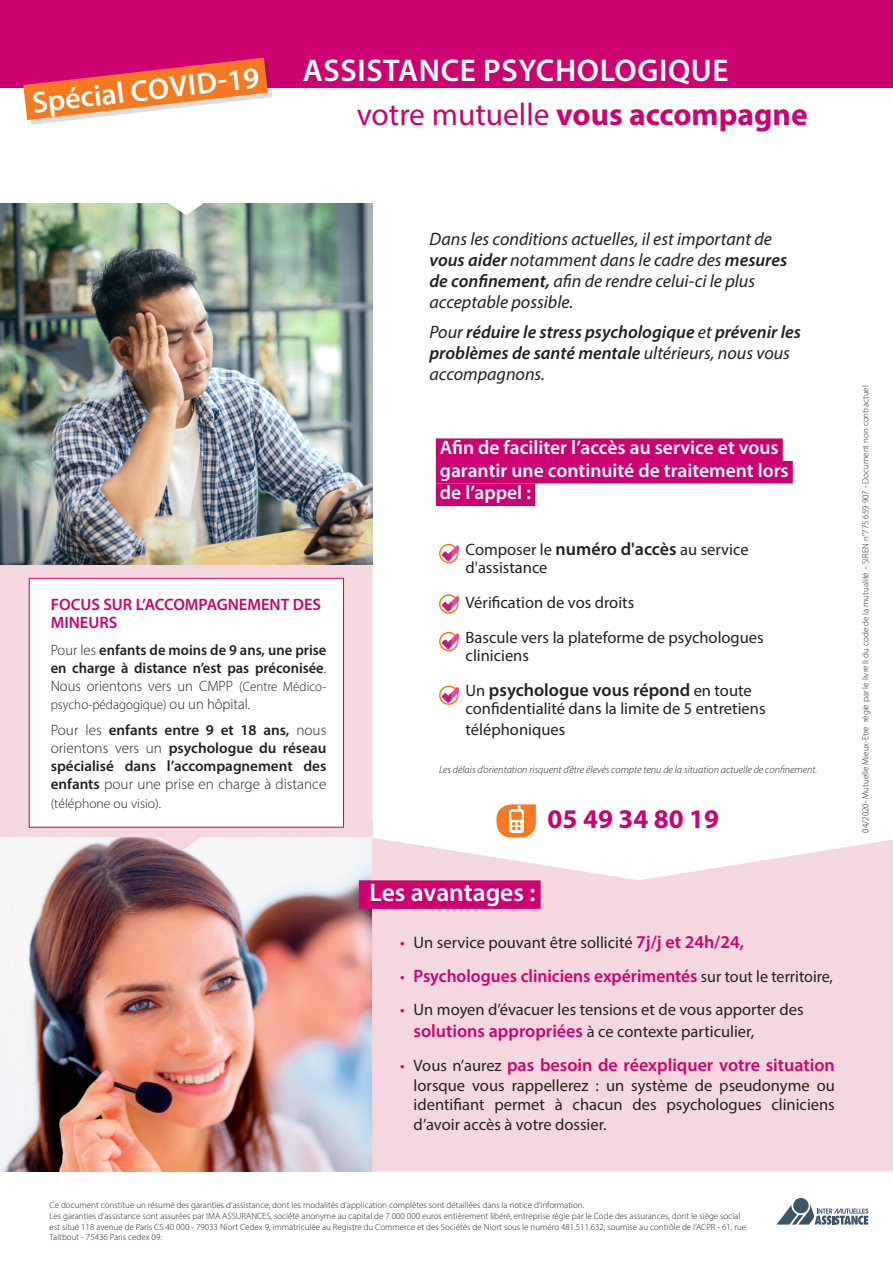
<style>
.page{position:relative;width:893px;height:1263px;background:#fff}
.page>*{position:absolute;margin:0;border:0;box-sizing:border-box;transform-origin:0 0}
.t1{font:700 31.5px "Myriad Pro";color:#cd016f}
.t2{font:600 31.5px "Myriad Pro";letter-spacing:.02em;color:#fff}
.t3{font:600 30px "Myriad Pro";color:#fff}
.t4{font:700 27px "Myriad Pro";color:#cd016f}
.t5{font:600 25.5px "Myriad Pro";color:#fff}
.t6{font:600 19.5px/22.5px "Myriad Pro";color:#fff}
.t7{font:italic 18px/21px "Myriad Pro";color:#231f20}
.t8{font:600 18px "Myriad Pro";color:#cd016f}
.t9{font:italic 600 18px/21px "Myriad Pro";color:#231f20}
.t10{font:600 18px "Myriad Pro";color:#231f20}
.t11{font:16.5px/18px "Myriad Pro";color:#231f20}
.t12{font:600 16.5px/18px "Myriad Pro";color:#cd016f}
.t13{font:600 15px/18px "Myriad Pro";color:#231f20;text-align:justify}
.t14{font:300 13.5px "Myriad Pro";color:#231f20}
.t15{font:italic 300 10.5px "Myriad Pro";color:#231f20}
.t16{font:300 9px/10.8px "Myriad Pro";color:#231f20}
.s1{font-weight:400}
.s2{font-weight:300}
.s3{font-weight:300;font-size:13.5px}
.s4{font-size:15px}
.s5{font-weight:600}
.s6{font-weight:600;font-size:18px}
.s7{font-weight:400;font-size:16.5px}
.s8{color:#cd016f}
.s9{font-weight:600;font-size:18px;color:#cd016f}
.s10{font-weight:400;font-size:16.5px;color:#231f20}
</style>
<div class="page">
<img style="left:0;top:850px;width:372px;height:321px">
<svg style="left:0;top:565px;width:372px;height:285px;background:#f1d5de"></svg>
<div style="left:0;top:0;width:893px;height:88px;background:#cd016f"></div>
<div style="left:793px;top:1198px;width:16px;height:15px;background:#3b5566;border-radius:50%"></div>
<svg style="left:776px;top:1203px;width:92px;height:22px"></svg>
<div style="left:436px;top:438px;width:347px;height:23px;background:#cd016f"></div>
<div style="left:436px;top:461px;width:357px;height:22px;background:#cd016f"></div>
<div style="left:436px;top:483px;width:99px;height:23px;background:#cd016f"></div>
<div style="left:29px;top:578px;width:315px;height:249px;background:#fff"></div>
<div style="left:29px;top:578px;width:315px;height:249px;border:1px solid #cd016f"></div>
<div style="left:27px;top:62px;width:245px;height:62px;background:#231f20;opacity:.15"></div>
<svg style="left:23px;top:58px;width:245px;height:62px"></svg>
<img style="left:0;top:203px;width:373px;height:362px">
<div style="left:372px;top:838px;width:521px;height:333px;background:#f5d7e0"></div>
<svg style="left:496px;top:804px;width:40px;height:33px"></svg>
<img style="left:510px;top:805px;width:14px;height:27px">
<div style="left:439px;top:544px;width:19px;height:19px;border:2px solid #f47921;border-radius:50%"></div>
<svg style="left:442px;top:545px;width:16px;height:15px"></svg>
<div style="left:439px;top:594px;width:19px;height:20px;border:2px solid #f47921;border-radius:50%"></div>
<svg style="left:442px;top:596px;width:16px;height:15px"></svg>
<div style="left:439px;top:632px;width:19px;height:19px;border:2px solid #f47921;border-radius:50%"></div>
<svg style="left:442px;top:633px;width:16px;height:15px"></svg>
<div style="left:439px;top:685px;width:19px;height:20px;border:2px solid #f47921;border-radius:50%"></div>
<svg style="left:442px;top:687px;width:16px;height:15px"></svg>
<div style="left:359px;top:880px;width:182px;height:29px;background:#cd016f"></div>
<svg style="left:154px;top:203px;width:64px;height:12px"></svg>
<p class="t3" style="left:30px;top:85px;width:230px;rotate:-7deg">Spécial COVID-19</p>
<p class="t2" style="left:303px;top:51px;width:427px">ASSISTANCE PSYCHOLOGIQUE</p>
<p class="t1" style="left:357px;top:94px;width:452px"><span class="s1">votre mutuelle</span> vous accompagne</p>
<p class="t12" style="left:51px;top:595px;width:272px">FOCUS SUR L’ACCOMPAGNEMENT DES<br>MINEURS</p>
<p class="t13" style="left:51px;top:640px;width:277px"><span class="s2">Pour les</span> enfants de moins de 9 ans, une prise en charge à distance n’est pas préconisée<span class="s2">.<br>Nous orientons vers un CMPP</span> <span class="s3">(Centre Médico-</span></p>
<p class="t14" style="left:51px;top:696px;width:201px">psycho-pédagogique) <span class="s4">ou un hôpital.</span></p>
<p class="t13" style="left:51px;top:721px;width:277px"><span class="s2">Pour les</span> enfants entre 9 et 18 ans, <span class="s2">nous orientons vers un</span> psychologue du réseau spécialisé dans l’accompagnement des enfants <span class="s2">pour une prise en charge à distance</span></p>
<p class="t14" style="left:51px;top:795px;width:112px">(téléphone ou visio).</p>
<p class="t7" style="left:429px;top:228px;width:359px">Dans les conditions actuelles, il est important de <span class="s5">vous aider</span> notamment dans le cadre des <span class="s5">mesures de confinement,</span> afin de rendre celui-ci le plus acceptable possible.</p>
<p class="t9" style="left:429px;top:321px;width:373px"><span class="s1">Pour</span> réduire le stress psychologique <span class="s1">et</span> prévenir les problèmes de santé mentale <span class="s1">ultérieurs, nous vous accompagnons.</span></p>
<p class="t6" style="left:440px;top:436px;width:350px">Afin de faciliter l’accès au service et vous garantir une continuité de traitement lors de l’appel :</p>
<p class="t11" style="left:466px;top:540px;width:285px">Composer le <span class="s6">numéro d'accès</span> au service d'assistance</p>
<p class="t11" style="left:466px;top:593px;width:170px">Vérification de vos droits</p>
<p class="t11" style="left:466px;top:628px;width:300px">Bascule vers la plateforme de psychologues cliniciens</p>
<p class="t10" style="left:466px;top:679px;width:288px"><span class="s7">Un</span> psychologue vous répond <span class="s7">en toute</span></p>
<p class="t11" style="left:466px;top:698px;width:301px;line-height:21px">confidentialité dans la limite de 5 entretiens téléphoniques</p>
<p class="t15" style="left:439px;top:763px;width:380px">Les délais d’orientation risquent d’être élevés compte tenu de la situation actuelle de confinement.</p>
<p class="t4" style="left:548px;top:802px;width:173px">05 49 34 80 19</p>
<p class="t5" style="left:369px;top:876px;width:167px">Les avantages :</p>
<p class="t11" style="left:400px;top:933px;width:345px"><span class="s8">•</span> Un service pouvant être sollicité <span class="s9">7j/j et 24h/24,</span></p>
<p class="t8" style="left:400px;top:965px;width:434px"><span class="s7">•</span> Psychologues cliniciens expérimentés <span class="s10">sur tout le territoire,</span></p>
<p class="t11" style="left:414px;top:998px;width:391px;line-height:21.6px;text-indent:-14px"><span class="s8">•</span> Un moyen d’évacuer les tensions et de vous apporter des <span class="s9">solutions appropriées</span> à ce contexte particulier,</p>
<p class="t8" style="left:400px;top:1053px;width:436px"><span class="s7">•</span> <span class="s10">Vous n’aurez</span> pas besoin de réexpliquer votre situation</p>
<p class="t11" style="left:414px;top:1075px;width:423px;line-height:19.8px;text-align:justify">lorsque vous rappellerez : un système de pseudonyme ou identifiant permet à chacun des psychologues cliniciens d’avoir accès à votre dossier.</p>
<p class="t16" style="left:860px;top:833px;width:449px;rotate:-90deg">04/2020- Mutuelle Mieux-Etre régie par le livre II du code de la mutualité – SIREN n°775 659 907 - Document non contractuel</p>
<p class="t16" style="left:50px;top:1199px;width:698px">Ce document constitue un résumé des garanties d’assistance, dont les modalités d’application complètes sont détaillées dans la notice d’information.<br>Les garanties d’assistance sont assurées par IMA ASSURANCES, société anonyme au capital de 7 000 000 euros entièrement libéré, entreprise régie par le Code des assurances, dont le siège social est situé 118 avenue de Paris CS 40 000 - 79033 Niort Cedex 9, immatriculée au Registre du Commerce et des Sociétés de Niort sous le numéro 481.511.632, soumise au contrôle de l’ACPR - 61, rue Taitbout - 75436 Paris cedex 09.</p>
</div>
